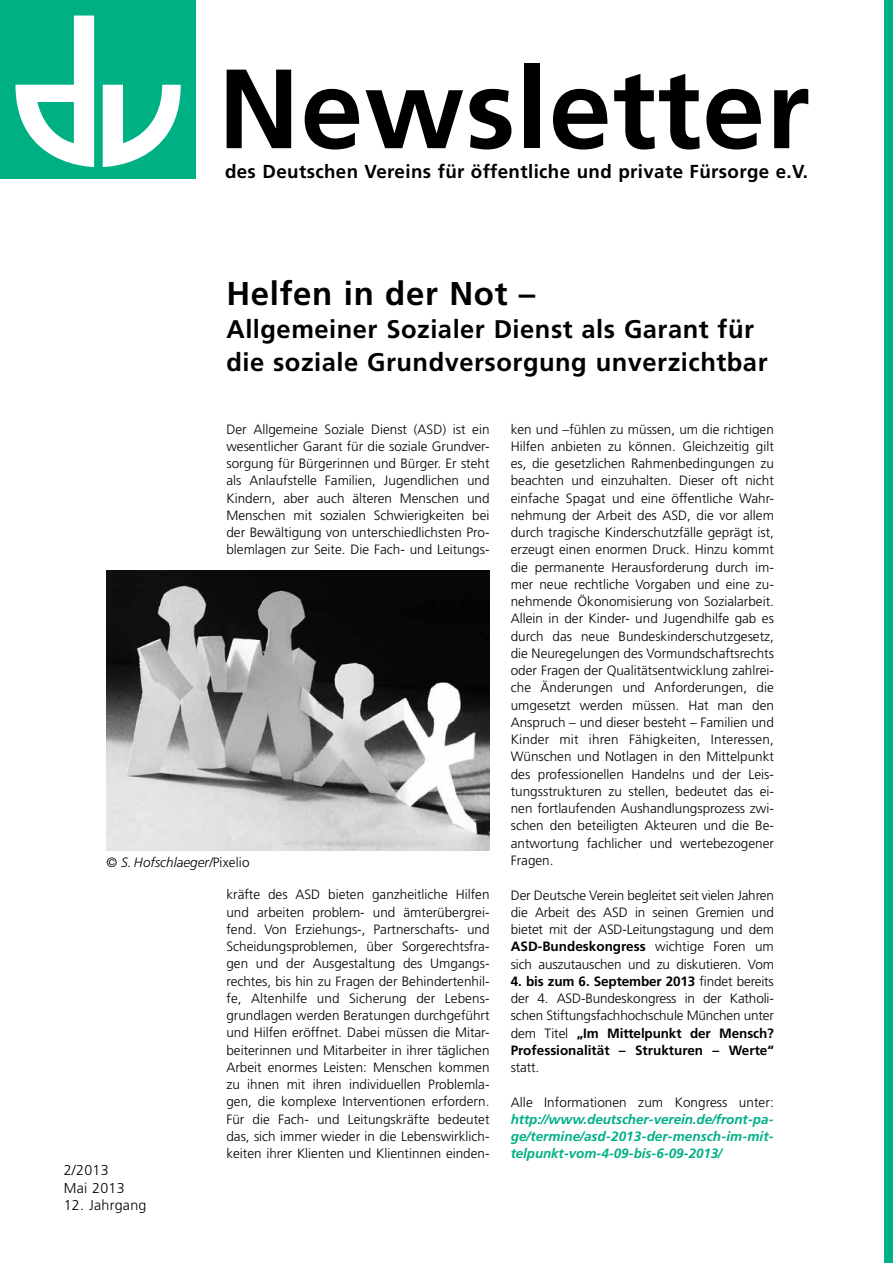
<style>
.page{position:relative;width:893px;height:1263px;background:#fff}
.page>*{position:absolute;margin:0;border:0;box-sizing:border-box;transform-origin:0 0}
.t1{font:700 112.5px "Frutiger LT";letter-spacing:.01em;color:#000}
.t2{font:700 33px "Frutiger LT";letter-spacing:.02em;color:#000}
.t3{font:700 25.5px/33px "Frutiger LT";letter-spacing:.02em;color:#000}
.t4{font:700 18.75px "Frutiger LT";letter-spacing:.02em;color:#000}
.t5{font:300 14.25px/17.2px "Frutiger LT";letter-spacing:.02em;color:#000}
.t6{font:300 13.5px/17.2px "Frutiger LT";color:#000;text-align:justify}
.t7{font:italic 700 13.5px/17.2px "Frutiger LT";letter-spacing:.005em;color:#00b085;text-align:justify}
.t8{font:italic 300 13.5px "Frutiger LT";color:#000}
.s1{font-style:normal}
.s2{font-weight:700}
</style>
<div class="page">
<div style="left:0;top:0;width:196px;height:179px;background:#00b085"></div>
<svg style="left:15px;top:15px;width:166px;height:152px"></svg>
<div style="left:884px;top:0;width:9px;height:1263px;background:#00b085"></div>
<img style="left:106px;top:571px;width:383px;height:280px">
<h1 class="t1" style="left:218px;top:43px;width:593px">Newsletter</h1>
<h3 class="t4" style="left:225px;top:161px;width:584px">des Deutschen Vereins für öffentliche und private Fürsorge e.V.</h3>
<h2 class="t2" style="left:226px;top:275px;width:310px">Helfen in der Not –</h2>
<h3 class="t3" style="left:226px;top:313px;width:543px">Allgemeiner Sozialer Dienst als Garant für die soziale Grundversorgung unverzichtbar</h3>
<p class="t6" style="left:226px;top:420px;width:265px">Der Allgemeine Soziale Dienst (ASD) ist ein wesentlicher Garant für die soziale Grundver&shy;sorgung für Bürgerinnen und Bürger. Er steht als Anlaufstelle Familien, Jugendlichen und Kindern, aber auch älteren Menschen und Menschen mit sozialen Schwierigkeiten bei der Bewältigung von unterschiedlichsten Pro&shy;blemlagen zur Seite. Die Fach- und Leitungs-</p>
<p class="t8" style="left:106px;top:855px;width:145px">© S. Hofschlaeger/<span class="s1">Pixelio</span></p>
<p class="t5" style="left:64px;top:1162px;width:63px">2/2013<br>Mai 2013</p>
<p class="t5" style="left:64px;top:1196px;width:84px">12. Jahrgang</p>
<p class="t6" style="left:226px;top:886px;width:265px">kräfte des ASD bieten ganzheitliche Hilfen und arbeiten problem- und ämterübergrei&shy;fend. Von Erziehungs-, Partnerschafts- und Scheidungsproblemen, über Sorgerechtsfra&shy;gen und der Ausgestaltung des Umgangs&shy;rechtes, bis hin zu Fragen der Behindertenhil&shy;fe, Altenhilfe und Sicherung der Lebens&shy;grundlagen werden Beratungen durchgeführt und Hilfen eröffnet. Dabei müssen die Mitar&shy;beiterinnen und Mitarbeiter in ihrer täglichen Arbeit enormes Leisten: Menschen kommen zu ihnen mit ihren individuellen Problemla&shy;gen, die komplexe Interventionen erfordern.<br>Für die Fach- und Leitungskräfte bedeutet das, sich immer wieder in die Lebenswirklich&shy;keiten ihrer Klienten und Klientinnen einden-</p>
<p class="t6" style="left:511px;top:420px;width:265px">ken und –fühlen zu müssen, um die richtigen Hilfen anbieten zu können. Gleichzeitig gilt es, die gesetzlichen Rahmenbedingungen zu beachten und einzuhalten. Dieser oft nicht einfache Spagat und eine öffentliche Wahr&shy;nehmung der Arbeit des ASD, die vor allem durch tragische Kinderschutzfälle geprägt ist, erzeugt einen enormen Druck. Hinzu kommt die permanente Herausforderung durch im&shy;mer neue rechtliche Vorgaben und eine zu&shy;nehmende Ökonomisierung von Sozialarbeit.<br>Allein in der Kinder- und Jugendhilfe gab es durch das neue Bundeskinderschutzgesetz, die Neuregelungen des Vormundschaftsrechts oder Fragen der Qualitätsentwicklung zahlrei&shy;che Änderungen und Anforderungen, die umgesetzt werden müssen. Hat man den Anspruch – und dieser besteht – Familien und Kinder mit ihren Fähigkeiten, Interessen, Wünschen und Notlagen in den Mittelpunkt des professionellen Handelns und der Leis&shy;tungsstrukturen zu stellen, bedeutet das ei&shy;nen fortlaufenden Aushandlungsprozess zwi&shy;schen den beteiligten Akteuren und die Be&shy;antwortung fachlicher und wertebezogener Fragen.</p>
<p class="t6" style="left:511px;top:886px;width:265px">Der Deutsche Verein begleitet seit vielen Jahren die Arbeit des ASD in seinen Gremien und bietet mit der ASD-Leitungstagung und dem <span class="s2">ASD-Bundeskongress</span> wichtige Foren um sich auszutauschen und zu diskutieren. Vom</p>
<p class="t6" style="left:511px;top:973px;width:265px"><span class="s2">4. bis zum 6. September 2013</span> findet bereits der 4. ASD-Bundeskongress in der Katholi&shy;schen Stiftungsfachhochschule München unter dem Titel <span class="s2">„Im Mittelpunkt der Mensch?<br>Professionalität – Strukturen – Werte“</span></p>
<p class="t6" style="left:511px;top:1059px;width:30px">statt.</p>
<p class="t6" style="left:511px;top:1093px;width:264px">Alle Informationen zum Kongress unter:</p>
<p class="t7" style="left:511px;top:1110px;width:265px">http://www.deutscher-verein.de/front-pa&shy;ge/termine/asd-2013-der-mensch-im-mit&shy;telpunkt-vom-4-09-bis-6-09-2013/</p>
</div>
